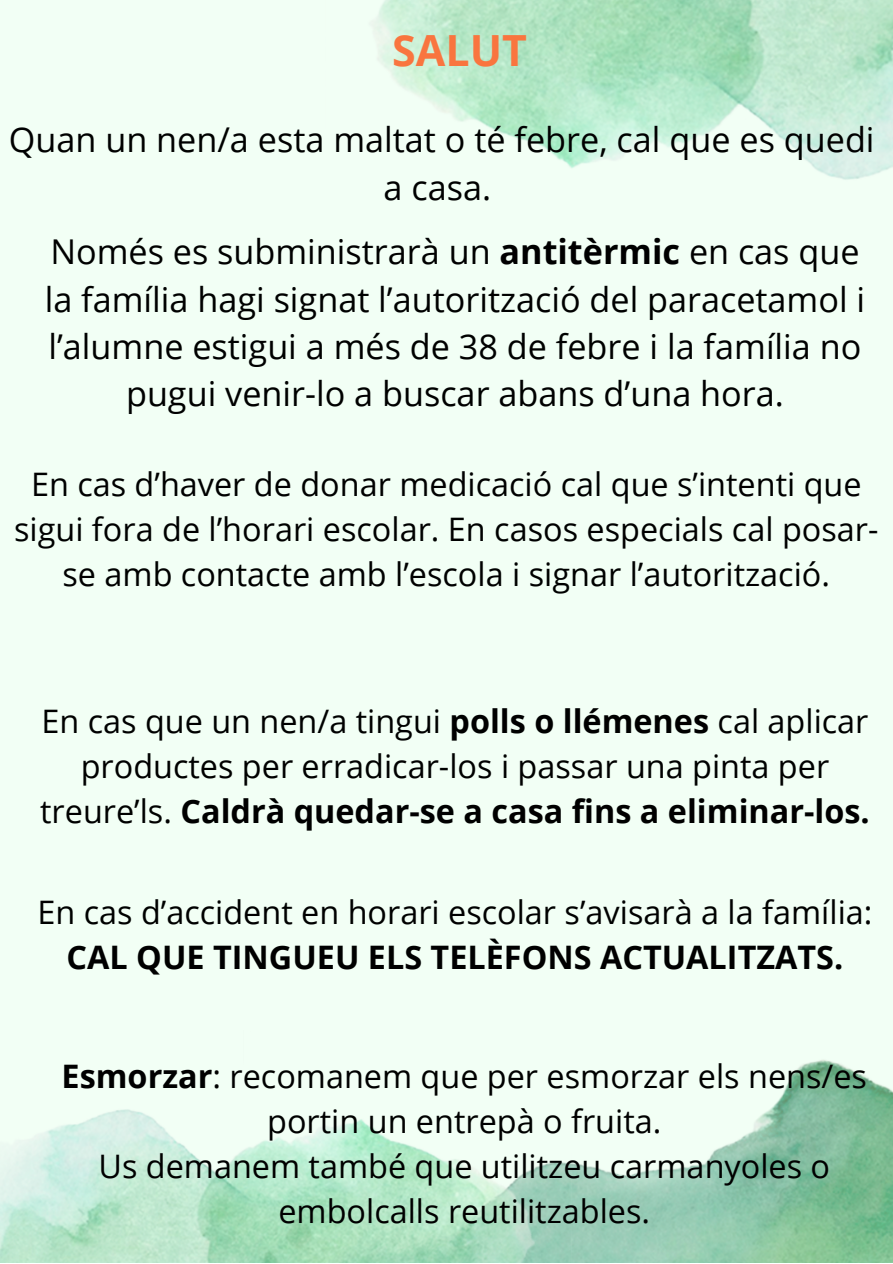
<style>
.page{position:relative;width:893px;height:1264px;background:#fff}
.page>*{position:absolute;margin:0;border:0;box-sizing:border-box;transform-origin:0 0}
.t1{font:700 42.9px "Open Sans";color:#f9753f}
.t2{font:34.2px/47.2px "Open Sans";color:#000;text-align:center}
.t3{font:32.4px/45px "Open Sans";color:#000;text-align:center}
.t4{font:700 32.4px "Open Sans";color:#000}
.s1{font-weight:700}
</style>
<div class="page">
<div style="left:0;top:0;width:892px;height:1262px;background:#f2fff5"></div>
<img style="left:571px;top:1060px;width:321px;height:202px">
<img style="left:0;top:1109px;width:571px;height:153px">
<img style="left:375px;top:0;width:517px;height:180px">
<p class="t1" style="left:392px;top:20px;width:136px">SALUT</p>
<p class="t2" style="left:9px;top:115px;width:867px;line-height:47.7px">Quan un nen/a esta maltat o té febre, cal que es quedi a casa.</p>
<p class="t2" style="left:50px;top:227px;width:810px">Només es subministrarà un <span class="s1">antitèrmic</span> en cas que</p>
<p class="t2" style="left:45px;top:275px;width:822px">la família hagi signat l’autorització del paracetamol i l’alumne estigui a més de 38 de febre i la família no pugui venir-lo a buscar abans d’una hora.</p>
<p class="t3" style="left:14px;top:460px;width:865px">En cas d’haver de donar medicació cal que s’intenti que sigui fora de l’horari escolar. En casos especials cal posar&shy;se amb contacte amb l’escola i signar l’autorització.</p>
<p class="t3" style="left:40px;top:698px;width:831px">En cas que un nen/a tingui <span class="s1">polls o llémenes</span> cal aplicar productes per erradicar-los i passar una pinta per treure’ls. <span class="s1">Caldrà quedar-se a casa fins a eliminar-los.</span></p>
<p class="t3" style="left:37px;top:888px;width:836px">En cas d’accident en horari escolar s’avisarà a la família:</p>
<p class="t4" style="left:67px;top:934px;width:778px">CAL QUE TINGUEU ELS TELÈFONS ACTUALITZATS.</p>
<p class="t3" style="left:62px;top:1053px;width:806px"><span class="s1">Esmorzar</span>: recomanem que per esmorzar els nens/es portin un entrepà o fruita.</p>
<p class="t3" style="left:98px;top:1143px;width:733px">Us demanem també que utilitzeu carmanyoles o embolcalls reutilitzables.</p>
</div>
